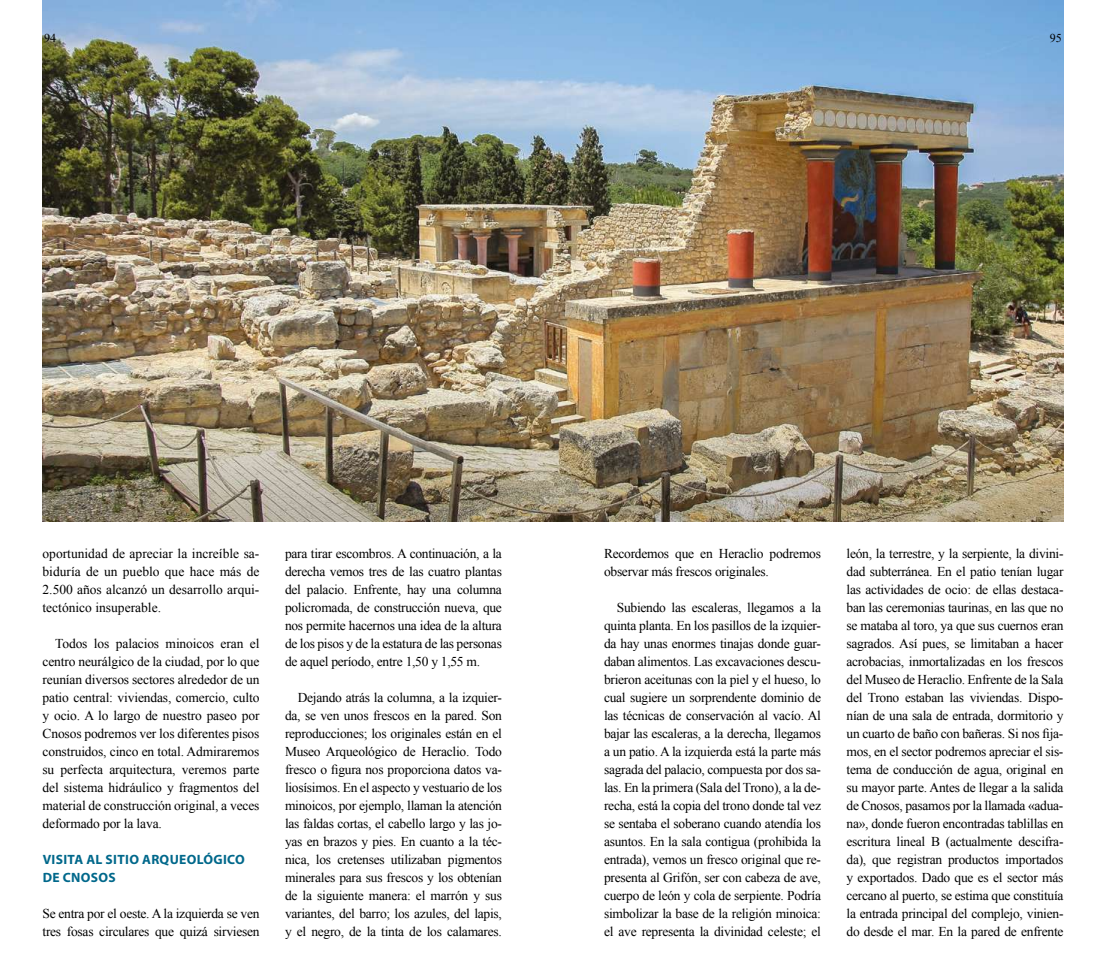
<style>
.page{position:relative;width:1106px;height:978px;background:#fff}
.page>*{position:absolute;margin:0;border:0;box-sizing:border-box;transform-origin:0 0}
.t1{font:13.5px/18px "Times New Roman";letter-spacing:-.02em;color:#000;text-align:justify}
.t2{font:700 13.5px/18px "Myriad Pro";letter-spacing:.025em;color:#00688b}
.t3{font:12px "Times New Roman";color:#000}
</style>
<div class="page">
<img style="left:43px;top:0;width:1020px;height:521px">
<p class="t3" style="left:44px;top:30px;width:13px">94</p>
<p class="t3" style="left:1049px;top:30px;width:13px">95</p>
<p class="t1" style="left:43px;top:544px;width:218px">oportunidad de apreciar la increíble sa&shy;biduría de un pueblo que hace más de 2.500 años alcanzó un desarrollo arqui&shy;tectónico insuperable.</p>
<p class="t1" style="left:43px;top:634px;width:218px;text-indent:13px">Todos los palacios minoicos eran el centro neurálgico de la ciudad, por lo que reunían diversos sectores alrededor de un patio central: viviendas, comercio, culto y ocio. A lo largo de nuestro paseo por Cnosos podremos ver los diferentes pisos construidos, cinco en total. Admiraremos su perfecta arquitectura, veremos parte del sistema hidráulico y fragmentos del material de construcción original, a veces deformado por la lava.</p>
<p class="t2" style="left:43px;top:851px;width:204px">VISITA AL SITIO ARQUEOLÓGICO<br>DE CNOSOS</p>
<p class="t1" style="left:43px;top:904px;width:218px">Se entra por el oeste. A la izquierda se ven tres fosas circulares que quizá sirviesen</p>
<p class="t1" style="left:285px;top:544px;width:218px">para tirar escombros. A continuación, a la derecha vemos tres de las cuatro plantas del palacio. Enfrente, hay una columna policromada, de construcción nueva, que nos permite hacernos una idea de la altura de los pisos y de la estatura de las personas de aquel período, entre 1,50 y 1,55 m.</p>
<p class="t1" style="left:285px;top:688px;width:218px;text-indent:13px">Dejando atrás la columna, a la izquier&shy;da, se ven unos frescos en la pared. Son reproducciones; los originales están en el Museo Arqueológico de Heraclio. Todo fresco o figura nos proporciona datos va&shy;liosísimos. En el aspecto y vestuario de los minoicos, por ejemplo, llaman la atención las faldas cortas, el cabello largo y las jo&shy;yas en brazos y pies. En cuanto a la téc&shy;nica, los cretenses utilizaban pigmentos minerales para sus frescos y los obtenían de la siguiente manera: el marrón y sus variantes, del barro; los azules, del lapis, y el negro, de la tinta de los calamares.</p>
<p class="t1" style="left:604px;top:544px;width:218px">Recordemos que en Heraclio podremos observar más frescos originales.</p>
<p class="t1" style="left:604px;top:598px;width:218px;text-indent:13px">Subiendo las escaleras, llegamos a la quinta planta. En los pasillos de la izquier&shy;da hay unas enormes tinajas donde guar&shy;daban alimentos. Las excavaciones descu&shy;brieron aceitunas con la piel y el hueso, lo cual sugiere un sorprendente dominio de las técnicas de conservación al vacío. Al bajar las escaleras, a la derecha, llegamos a un patio. A la izquierda está la parte más sagrada del palacio, compuesta por dos sa&shy;las. En la primera (Sala del Trono), a la de&shy;recha, está la copia del trono donde tal vez se sentaba el soberano cuando atendía los asuntos. En la sala contigua (prohibida la entrada), vemos un fresco original que re&shy;presenta al Grifón, ser con cabeza de ave, cuerpo de león y cola de serpiente. Podría simbolizar la base de la religión minoica: el ave representa la divinidad celeste; el</p>
<p class="t1" style="left:846px;top:544px;width:218px">león, la terrestre, y la serpiente, la divini&shy;dad subterránea. En el patio tenían lugar las actividades de ocio: de ellas destaca&shy;ban las ceremonias taurinas, en las que no se mataba al toro, ya que sus cuernos eran sagrados. Así pues, se limitaban a hacer acrobacias, inmortalizadas en los frescos del Museo de Heraclio. Enfrente de la Sala del Trono estaban las viviendas. Dispo&shy;nían de una sala de entrada, dormitorio y un cuarto de baño con bañeras. Si nos fija&shy;mos, en el sector podremos apreciar el sis&shy;tema de conducción de agua, original en su mayor parte. Antes de llegar a la salida de Cnosos, pasamos por la llamada «adua&shy;na», donde fueron encontradas tablillas en escritura lineal B (actualmente descifra&shy;da), que registran productos importados y exportados. Dado que es el sector más cercano al puerto, se estima que constituía la entrada principal del complejo, vinien&shy;do desde el mar. En la pared de enfrente</p>
</div>
